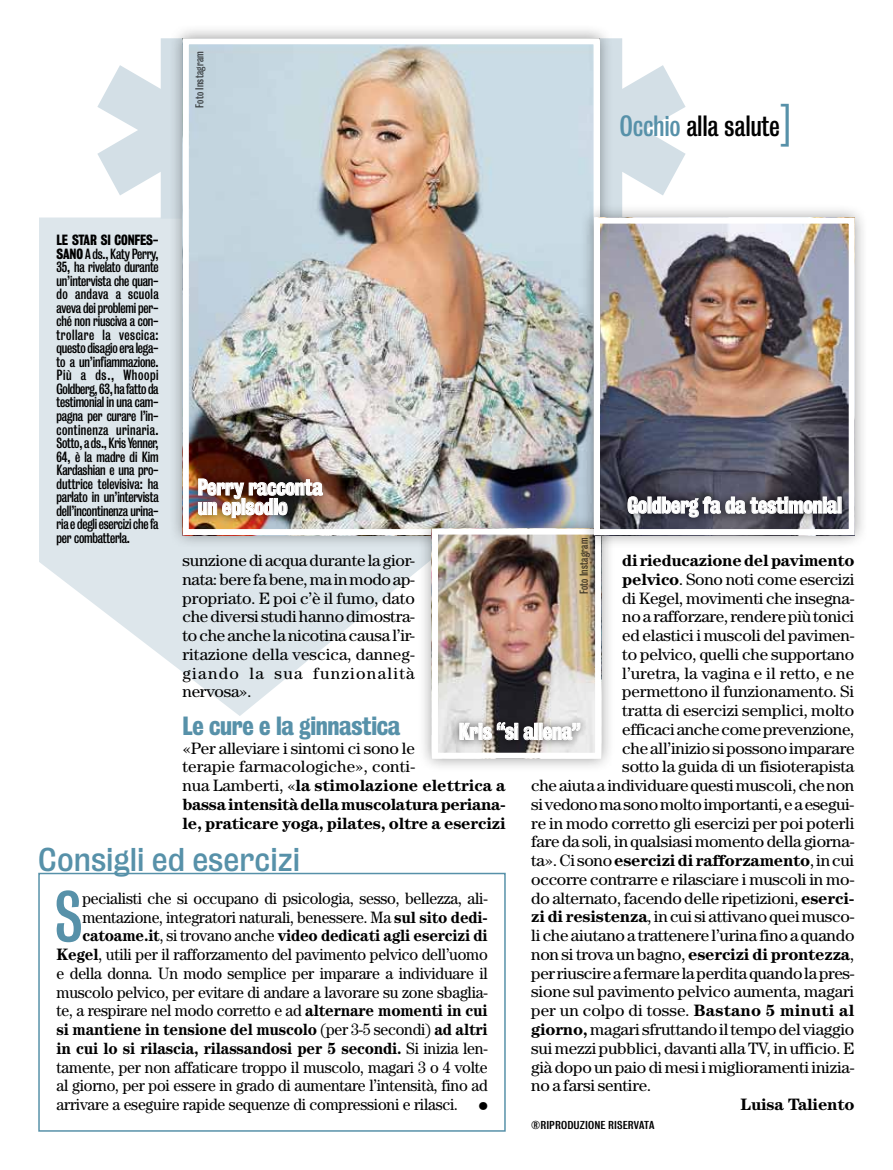
<style>
.page{position:relative;width:893px;height:1170px;background:#fff}
.page>*{position:absolute;margin:0;border:0;box-sizing:border-box;transform-origin:0 0}
.t1{font:65.4px "Bureau Grotesque Three Three";color:#5791a9}
.t2{font:30px "Bureau Grotesque Five Three";color:#5791a9}
.t3{font:26.7px "Bureau Grotesque Three Three";letter-spacing:.01em;color:#000}
.t4{font:24px "Bureau Grotesque Three Seven";letter-spacing:-.015em;color:#5791a9}
.t5{font:21px/19.5px "Bureau Grotesque Three Seven";letter-spacing:-.01em;color:#fff}
.t6{font:16.5px/18.8px "Century Std";letter-spacing:-.015em;color:#000;text-align:justify}
.t7{font:16.5px/18.8px "Century Std";letter-spacing:-.015em;color:#000;text-align:right;scale:.95 1}
.t8{font:700 16.5px/18.8px "Century Std";letter-spacing:-.015em;color:#000}
.t9{font:13.5px/13.5px "Bureau Grotesque Three Three";letter-spacing:-.015em;color:#000;text-align:justify}
.t10{font:13.5px "Bureau Grotesque Three Seven";letter-spacing:-.015em;color:#000}
.t11{font:10.5px "Bureau Grotesque Three Three";letter-spacing:.01em;color:#000}
.t12{font:10.5px "Bureau Grotesque Three Three";letter-spacing:.01em;color:#000;scale:1.2 1}
.s1{color:#5791a9}
.s2{font-family:"Bureau Grotesque Three One";font-size:45.75px;color:#5791a9}
.s3{font-family:"Bureau Grotesque Three Seven"}
.s4{font-weight:700}
.s5{font-weight:400}
.s6{font-family:"Bureau Grotesque Three Seven";font-size:18px}
.s7{font-size:13.5px}
</style>
<div class="page">
<svg style="left:39px;top:217px;width:379px;height:499px;fill:#dde6eb"></svg>
<svg style="left:613px;top:38px;width:73px;height:165px"></svg>
<svg style="left:97px;top:38px;width:72px;height:181px"></svg>
<div style="left:169px;top:24px;width:444px;height:525px;background:#000;opacity:.4"></div>
<img style="left:190px;top:45px;width:403px;height:483px">
<div style="left:183px;top:38px;width:417px;height:497px;border:6px solid #fff"></div>
<div style="left:418px;top:514px;width:197px;height:259px;background:#000;opacity:.4"></div>
<img style="left:439px;top:535px;width:155px;height:216px">
<div style="left:432px;top:528px;width:169px;height:230px;border:6px solid #fff"></div>
<div style="left:580px;top:203px;width:289px;height:346px;background:#000;opacity:.4"></div>
<img style="left:601px;top:224px;width:247px;height:304px">
<div style="left:594px;top:217px;width:261px;height:318px;border:6px solid #fff"></div>
<div style="left:189px;top:469px;width:142px;height:57px;background:#000;opacity:.75"></div>
<img style="left:198px;top:478px;width:125px;height:40px">
<div style="left:38px;top:872px;width:468px;height:259px;border:2px solid #5791a9"></div>
<div style="left:450px;top:714px;width:139px;height:34px;background:#000;opacity:.75"></div>
<svg style="left:460px;top:722px;width:58px;height:18px"></svg>
<svg style="left:524px;top:726px;width:10px;height:14px"></svg>
<div style="left:534px;top:723px;width:4px;height:16px;border:1px solid #fff"></div>
<svg style="left:543px;top:723px;width:37px;height:17px"></svg>
<div style="left:619px;top:488px;width:231px;height:38px;background:#000;opacity:.75"></div>
<svg style="left:628px;top:496px;width:210px;height:21px;background:#6e6d74"></svg>
<p class="t11" style="left:194px;top:108px;width:58px;rotate:-90deg">Foto Instagram</p>
<h3 class="t3" style="left:620px;top:111px;width:173px"><span class="s1">Occhio</span> alla salute<span class="s2">]</span></h3>
<p class="t10" style="left:57px;top:232px;width:104px">LE STAR SI CONFES-</p>
<p class="t9" style="left:57px;top:247px;width:104px"><span class="s3">SANO</span> A ds., Katy Perry, 35, ha rivelato durante un’intervista che quan&shy;do andava a scuola aveva dei problemi per&shy;ché non riusciva a con&shy;trollare la vescica: questo disagio era lega&shy;to a un’infiammazione.<br>Più a ds., Whoopi Goldberg, 63, ha fatto da testimonial in una cam&shy;pagna per curare l’in&shy;continenza urinaria.<br>Sotto, a ds., Kris Yenner, 64, è la madre di Kim Kardashian e una pro&shy;duttrice televisiva: ha parlato in un’intervista dell’incontinenza urina&shy;ria e degli esercizi che fa per combatterla.</p>
<p class="t5" style="left:198px;top:477px;width:127px">Perry racconta un episodio</p>
<p class="t5" style="left:628px;top:495px;width:216px">Goldberg fa da testimonial</p>
<p class="t11" style="left:578px;top:594px;width:58px;rotate:-90deg">Foto Instagram</p>
<p class="t8" style="left:622px;top:550px;width:234px">dirieducazione del pavimento</p>
<p class="t6" style="left:622px;top:569px;width:234px"><span class="s4">pelvico</span>. Sono noti come esercizi</p>
<p class="t6" style="left:622px;top:588px;width:234px">di Kegel, movimenti che insegna-</p>
<p class="t6" style="left:622px;top:607px;width:233px">no a rafforzare, rendere più tonici</p>
<p class="t6" style="left:622px;top:625px;width:234px">ed elastici i muscoli del pavimen-</p>
<p class="t6" style="left:622px;top:644px;width:233px">to pelvico, quelli che supportano</p>
<p class="t6" style="left:622px;top:663px;width:233px">l’uretra, la vagina e il retto, e ne</p>
<p class="t6" style="left:622px;top:682px;width:234px">permettono il funzionamento. Si</p>
<p class="t6" style="left:622px;top:700px;width:233px">tratta di esercizi semplici, molto</p>
<p class="t6" style="left:622px;top:719px;width:234px">efficaci anche come prevenzione,</p>
<p class="t6" style="left:622px;top:738px;width:234px">che all’inizio si possono imparare</p>
<p class="t6" style="left:622px;top:757px;width:233px">sotto la guida di un fisioterapista</p>
<p class="t6" style="left:531px;top:775px;width:325px">che aiuta a individuare questi muscoli, che non</p>
<p class="t6" style="left:531px;top:794px;width:325px">si vedono ma sono molto importanti, e a esegui-</p>
<p class="t6" style="left:531px;top:813px;width:325px">re in modo corretto gli esercizi per poi poterli</p>
<p class="t6" style="left:531px;top:832px;width:325px">fare da soli, in qualsiasi momento della giorna-</p>
<p class="t8" style="left:531px;top:850px;width:325px"><span class="s5">ta». Ci sono</span> esercizi di rafforzamento<span class="s5">, in cui</span></p>
<p class="t6" style="left:531px;top:869px;width:325px">occorre contrarre e rilasciare i muscoli in mo-</p>
<p class="t6" style="left:531px;top:888px;width:325px">do alternato, facendo delle ripetizioni, <span class="s4">eserci-</span></p>
<p class="t6" style="left:531px;top:907px;width:325px"><span class="s4">zi di resistenza</span>, in cui si attivano quei musco-</p>
<p class="t6" style="left:531px;top:925px;width:325px">li che aiutano a trattenere l’urina fino a quando</p>
<p class="t6" style="left:531px;top:944px;width:325px">non si trova un bagno, <span class="s4">esercizi di prontezza</span>,</p>
<p class="t6" style="left:531px;top:963px;width:325px">per riuscire a fermare la perdita quando la pres-</p>
<p class="t6" style="left:531px;top:982px;width:324px">sione sul pavimento pelvico aumenta, magari</p>
<p class="t6" style="left:531px;top:1000px;width:325px">per un colpo di tosse. <span class="s4">Bastano 5 minuti al</span></p>
<p class="t6" style="left:531px;top:1019px;width:325px"><span class="s4">giorno,</span> magari sfruttando il tempo del viaggio</p>
<p class="t6" style="left:531px;top:1038px;width:325px">sui mezzi pubblici, davanti alla TV, in ufficio. E</p>
<p class="t6" style="left:531px;top:1057px;width:325px">già dopo un paio di mesi i miglioramenti inizia-</p>
<p class="t6" style="left:531px;top:1075px;width:122px">no a farsi sentire.</p>
<p class="t8" style="left:741px;top:1094px;width:115px">Luisa Taliento</p>
<p class="t6" style="left:183px;top:550px;width:234px">sunzione di acqua durante la gior&shy;nata: bere fa bene, ma in modo ap&shy;propriato. E poi c’è il fumo, dato che diversi studi hanno dimostra&shy;to che anche la nicotina causa l’ir&shy;ritazione della vescica, danneg&shy;giando la sua funzionalità nervosa».</p>
<h3 class="t4" style="left:183px;top:712px;width:219px">Le cure e la ginnastica</h3>
<p class="t8" style="left:183px;top:738px;width:325px"><span class="s5">«Per alleviare i sintomi ci sono le<br>terapie farmacologiche», conti-<br>nua Lamberti, «</span>la stimolazione elettrica a bassa intensità della muscolatura periana&shy;le, praticare yoga, pilates, oltre a esercizi</p>
<p class="t5" style="left:459px;top:721px;width:123px">Kris “si allena”</p>
<h2 class="t2" style="left:38px;top:842px;width:264px">Consigli ed esercizi</h2>
<h1 class="t1" style="left:55px;top:880px;width:29px">S</h1>
<p class="t7" style="left:57px;top:888px;width:455px">pecialisti che si occupano di psicologia, sesso, bellezza, ali&shy;mentazione, integratori naturali, benessere. Ma <span class="s4">sul sito dedi&shy;catoame.it</span>, si trovano anche <span class="s4">video dedicati agli esercizi di Kegel</span>, utili per il rafforzamento del pavimento pelvico dell’uomo e della donna. Un modo semplice per imparare a individuare il muscolo pelvico, per evitare di andare a lavorare su zone sbaglia&shy;te, a respirare nel modo corretto e ad <span class="s4">alternare momenti in cui si mantiene in tensione del muscolo</span> (per 3-5 secondi) <span class="s4">ad altri in cui lo si rilascia, rilassandosi per 5 secondi.</span> Si inizia len&shy;tamente, per non affaticare troppo il muscolo, magari 3 o 4 volte al giorno, per poi essere in grado di aumentare l’intensità, fino ad arrivare a eseguire rapide sequenze di compressioni e rilasci. <span class="s6">•</span></p>
<p class="t12" style="left:531px;top:1118px;width:104px"><span class="s7">®</span>RIPRODUZIONE RISERVATA</p>
</div>
